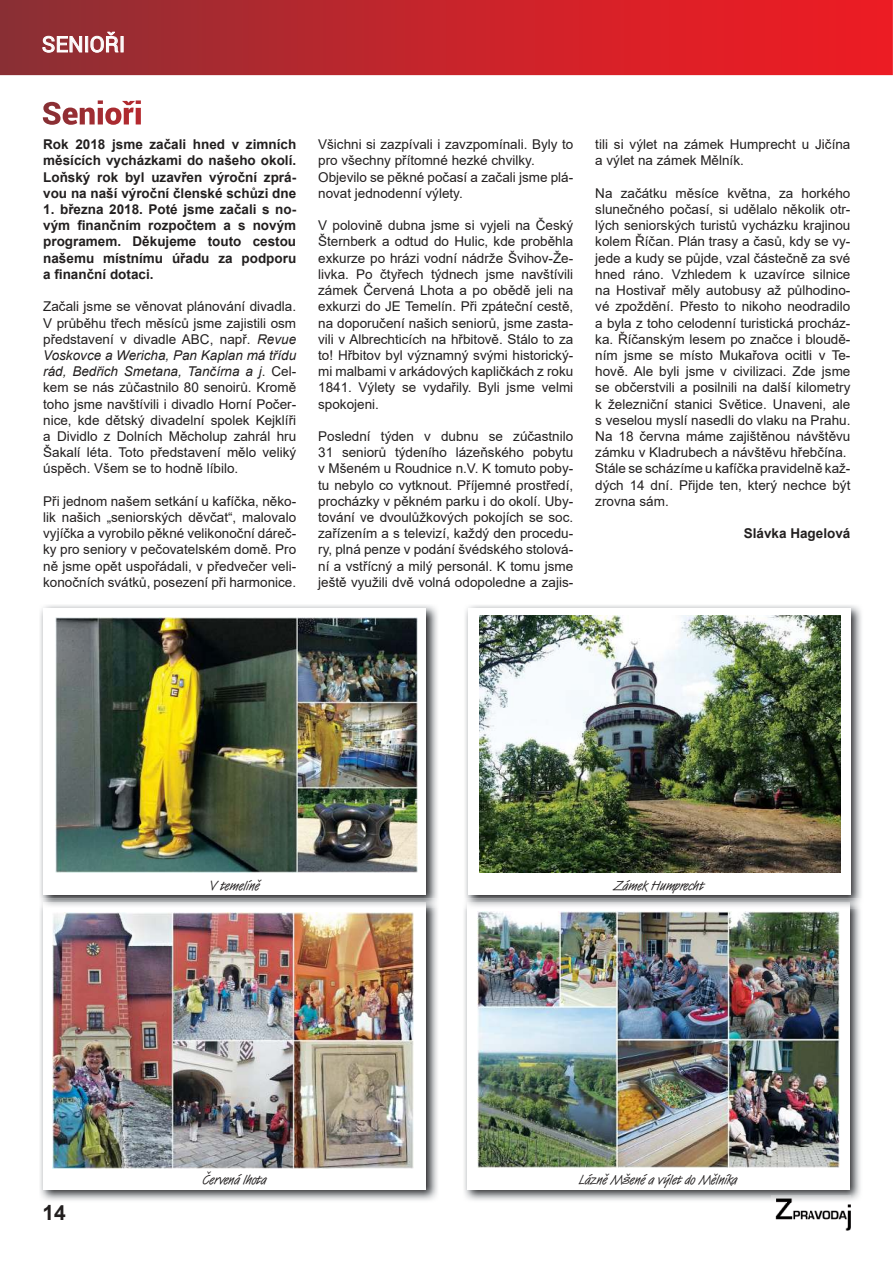
<style>
.page{position:relative;width:893px;height:1263px;background:#fff}
.page>*{position:absolute;margin:0;border:0;box-sizing:border-box;transform-origin:0 0}
.t1{font:21.75px "Roboto";color:#fff}
.t2{font:700 21px "Arial";color:#221f1f}
.t3{font:13.5px/16.2px "Arial";color:#221f1f;text-align:justify}
.t4{font:700 13.5px/16.2px "Arial";color:#221f1f;text-align:justify}
.t5{font:13.5px "Van Dijk DEE";color:#221f1f}
.s1{font-style:italic}
</style>
<div class="page">
<img style="left:0;top:0;width:892px;height:75px">
<svg style="left:42px;top:36px;width:40px;height:17px"></svg>
<div style="left:85px;top:36px;width:3px;height:16px;border:1px solid #fff"></div>
<svg style="left:90px;top:31px;width:33px;height:22px"></svg>
<img style="left:775px;top:1202px;width:75px;height:29px">
<img style="left:43px;top:102px;width:18px;height:23px">
<img style="left:63px;top:108px;width:15px;height:17px">
<img style="left:80px;top:108px;width:15px;height:16px">
<img style="left:98px;top:100px;width:5px;height:24px">
<img style="left:105px;top:108px;width:16px;height:17px">
<img style="left:122px;top:100px;width:19px;height:24px">
<img style="left:40px;top:908px;width:398px;height:293px">
<div style="left:43px;top:903px;width:383px;height:287px;background:#fff"></div>
<img style="left:464px;top:908px;width:397px;height:294px">
<div style="left:467px;top:903px;width:383px;height:287px;background:#fff"></div>
<img style="left:40px;top:605px;width:398px;height:294px">
<img style="left:41px;top:899px;width:396px;height:9px">
<img style="left:43px;top:903px;width:383px;height:5px">
<div style="left:43px;top:608px;width:383px;height:287px;background:#fff"></div>
<img style="left:56px;top:617px;width:361px;height:256px">
<img style="left:52px;top:913px;width:362px;height:255px">
<img style="left:478px;top:912px;width:361px;height:256px">
<img style="left:465px;top:605px;width:397px;height:294px">
<img style="left:465px;top:899px;width:395px;height:9px">
<img style="left:467px;top:903px;width:383px;height:5px">
<div style="left:468px;top:608px;width:382px;height:287px;background:#fff"></div>
<img style="left:479px;top:616px;width:362px;height:257px">
<h1 class="t1" style="left:42px;top:29px;width:85px">SENIOŘI</h1>
<p class="t4" style="left:43px;top:137px;width:254px">Rok 2018 jsme začali hned v zimních měsících vycházkami do našeho okolí.<br>Loňský rok byl uzavřen výroční zprá&shy;vou na naší výroční členské schůzi dne</p>
<p class="t4" style="left:43px;top:201px;width:255px">1. března 2018. Poté jsme začali s no&shy;vým finančním rozpočtem a s novým programem. Děkujeme touto cestou našemu místnímu úřadu za podporu a finanční dotaci.</p>
<p class="t3" style="left:43px;top:298px;width:254px">Začali jsme se věnovat plánování divadla.<br>V průběhu třech měsíců jsme zajistili osm představení v divadle ABC, např. <span class="s1">Revue Voskovce a Wericha, Pan Kaplan má třídu rád, Bedřich Smetana, Tančírna a j</span>. Cel&shy;kem se nás zůčastnilo 80 senoirů. Kromě toho jsme navštívili i divadlo Horní Počer&shy;nice, kde dětský divadelní spolek Kejklíři a Dividlo z Dolních Měcholup zahrál hru Šakalí léta. Toto představení mělo veliký úspěch. Všem se to hodně líbilo.</p>
<p class="t3" style="left:43px;top:493px;width:254px">Při jednom našem setkání u kafíčka, něko&shy;lik našich „seniorských děvčat“, malovalo vyjíčka a vyrobilo pěkné velikonoční dáreč&shy;ky pro seniory v pečovatelském domě. Pro ně jsme opět uspořádali, v předvečer veli&shy;konočních svátků, posezení při harmonice.</p>
<p class="t3" style="left:318px;top:136px;width:257px;text-align:left">Všichni si zazpívali i zavzpomínali. Byly to pro všechny přítomné hezké chvilky.<br>Objevilo se pěkné počasí a začali jsme plá&shy;novat jednodenní výlety.</p>
<p class="t3" style="left:318px;top:217px;width:257px">V polovině dubna jsme si vyjeli na Český Šternberk a odtud do Hulic, kde proběhla exkurze po hrázi vodní nádrže Švihov-Že&shy;livka. Po čtyřech týdnech jsme navštívili zámek Červená Lhota a po obědě jeli na exkurzi do JE Temelín. Při zpáteční cestě, na doporučení našich seniorů, jsme zasta&shy;vili v Albrechticích na hřbitově. Stálo to za to! Hřbitov byl významný svými historický&shy;mi malbami v arkádových kapličkách z roku 1841. Výlety se vydařily. Byli jsme velmi spokojeni.</p>
<p class="t3" style="left:318px;top:428px;width:257px">Poslední týden v dubnu se zúčastnilo 31 seniorů týdeního lázeňského pobytu v Mšeném u Roudnice n.V. K tomuto poby&shy;tu nebylo co vytknout. Příjemné prostředí, procházky v pěkném parku i do okolí. Uby&shy;tování ve dvoulůžkových pokojích se soc. zařízením a s televizí, každý den procedu&shy;ry, plná penze v podání švédského stolová&shy;ní a vstřícný a milý personál. K tomu jsme ještě využili dvě volná odopoledne a zajis-</p>
<p class="t3" style="left:595px;top:136px;width:257px">tili si výlet na zámek Humprecht u Jičína a výlet na zámek Mělník.</p>
<p class="t3" style="left:595px;top:185px;width:257px;text-align:left">Na začátku měsíce května, za horkého slunečného počasí, si udělalo několik otr&shy;lých seniorských turistů vycházku krajinou kolem Říčan. Plán trasy a časů, kdy se vy&shy;jede a kudy se půjde, vzal částečně za své hned ráno. Vzhledem k uzavírce silnice na Hostivař měly autobusy až půlhodino&shy;vé zpoždění. Přesto to nikoho neodradilo a byla z toho celodenní turistická procház&shy;ka. Říčanským lesem po značce i bloudě&shy;ním jsme se místo Mukařova ocitli v Te&shy;hově. Ale byli jsme v civilizaci. Zde jsme se občerstvili a posilnili na další kilometry k železniční stanici Světice. Unaveni, ale s veselou myslí nasedli do vlaku na Prahu.<br>Na 18 června máme zajištěnou návštěvu zámku v Kladrubech a návštěvu hřebčína.<br>Stále se scházíme u kafíčka pravidelně kaž&shy;dých 14 dní. Přijde ten, který nechce být zrovna sám.</p>
<p class="t4" style="left:744px;top:525px;width:108px">Slávka Hagelová</p>
<p class="t5" style="left:209px;top:877px;width:52px">V temelínì</p>
<p class="t5" style="left:614px;top:877px;width:91px">Zámek Humprecht</p>
<h2 class="t2" style="left:43px;top:1198px;width:25px">14</h2>
<p class="t5" style="left:202px;top:1171px;width:66px">Èervená lhota</p>
<p class="t5" style="left:579px;top:1171px;width:160px">Láznì Mšené a výlet do Mìlníka</p>
</div>
